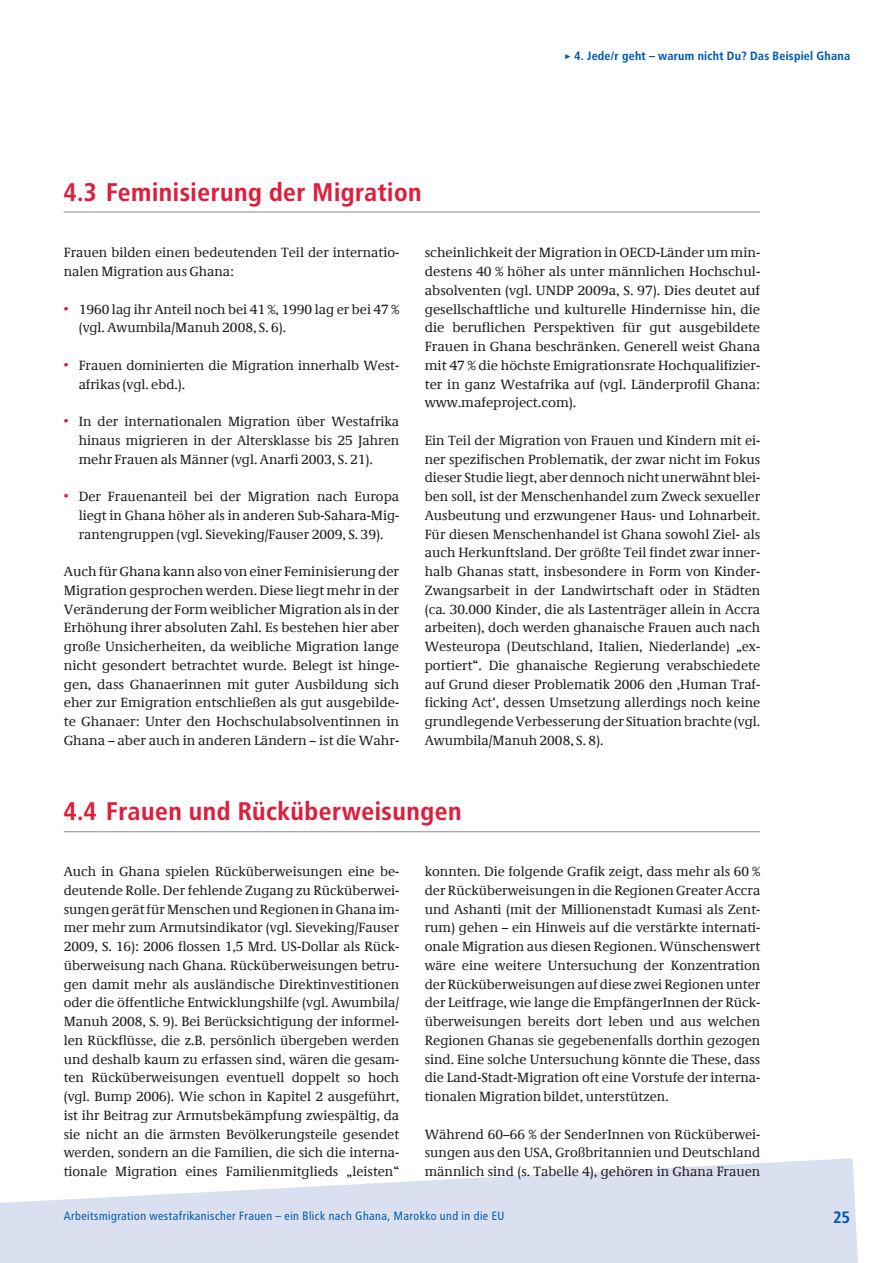
<style>
.page{position:relative;width:893px;height:1263px;background:#fff}
.page>*{position:absolute;margin:0;border:0;box-sizing:border-box;transform-origin:0 0}
.t1{font:25.5px "Transit Print OT Bld";color:#de1e3c}
.t2{font:16.5px "Transit Print OT Bld";color:#005aaa}
.t3{font:13.5px/18.8px "Demos Com";color:#231f20;text-align:justify}
.t4{font:12px "Transit Print OT";color:#005aaa}
.t5{font:12px "Transit Print OT Bld";color:#005aaa}
.s1{color:#de1e3c}
</style>
<div class="page">
<svg style="left:0;top:1158px;width:858px;height:105px;fill:#dbe0f1"></svg>
<hr style="left:64px;top:211px;width:696px;height:2px;background:#939598">
<hr style="left:64px;top:831px;width:696px;height:1px;background:#939598">
<h1 class="t1" style="left:64px;top:180px;width:360px">4.3 Feminisierung der Migration</h1>
<p class="t5" style="left:565px;top:50px;width:287px">▸ 4. Jede/r geht – warum nicht Du? Das Beispiel Ghana</p>
<p class="t3" style="left:64px;top:245px;width:337px">Frauen bilden einen bedeutenden Teil der internatio&shy;nalen Migration aus Ghana:</p>
<p class="t3" style="left:79px;top:301px;width:322px;text-indent:-15px"><span class="s1">•</span> 1960 lag ihr Anteil noch bei 41 %, 1990 lag er bei 47 % (vgl. Awumbila/Manuh 2008, S. 6).</p>
<p class="t3" style="left:79px;top:357px;width:322px;text-indent:-15px"><span class="s1">•</span> Frauen dominierten die Migration innerhalb West&shy;afrikas (vgl. ebd.).</p>
<p class="t3" style="left:79px;top:414px;width:322px;text-indent:-15px"><span class="s1">•</span> In der internationalen Migration über Westafrika hinaus migrieren in der Altersklasse bis 25 Jahren mehr Frauen als Männer (vgl. Anarfi 2003, S. 21).</p>
<p class="t3" style="left:79px;top:489px;width:322px;text-indent:-15px"><span class="s1">•</span> Der Frauenanteil bei der Migration nach Europa liegt in Ghana höher als in anderen Sub-Sahara-Mig&shy;rantengruppen (vgl. Sieveking/Fauser 2009, S. 39).</p>
<p class="t3" style="left:64px;top:564px;width:337px">Auch für Ghana kann also von einer Feminisierung der Migration gesprochen werden. Diese liegt mehr in der Veränderung der Form weiblicher Migration als in der Erhöhung ihrer absoluten Zahl. Es bestehen hier aber große Unsicherheiten, da weibliche Migration lange nicht gesondert betrachtet wurde. Belegt ist hinge&shy;gen, dass Ghanaerinnen mit guter Ausbildung sich eher zur Emigration entschließen als gut ausgebilde&shy;te Ghanaer: Unter den Hochschulabsolventinnen in Ghana – aber auch in anderen Ländern – ist die Wahr-</p>
<p class="t3" style="left:425px;top:245px;width:337px">scheinlichkeit der Migration in OECD-Länder um min&shy;destens 40 % höher als unter männlichen Hochschul&shy;absolventen (vgl. UNDP 2009a, S. 97). Dies deutet auf gesellschaftliche und kulturelle Hindernisse hin, die die beruflichen Perspektiven für gut ausgebildete Frauen in Ghana beschränken. Generell weist Ghana mit 47 % die höchste Emigrationsrate Hochqualifizier&shy;ter in ganz Westafrika auf (vgl. Länderprofil Ghana: www.mafeproject.com).</p>
<p class="t3" style="left:425px;top:432px;width:337px">Ein Teil der Migration von Frauen und Kindern mit ei&shy;ner spezifischen Problematik, der zwar nicht im Fokus dieser Studie liegt, aber dennoch nicht unerwähnt blei&shy;ben soll, ist der Menschenhandel zum Zweck sexueller Ausbeutung und erzwungener Haus- und Lohnarbeit.<br>Für diesen Menschenhandel ist Ghana sowohl Ziel- als auch Herkunftsland. Der größte Teil findet zwar inner&shy;halb Ghanas statt, insbesondere in Form von Kinder-Zwangsarbeit in der Landwirtschaft oder in Städten (ca. 30.000 Kinder, die als Lastenträger allein in Accra arbeiten), doch werden ghanaische Frauen auch nach Westeuropa (Deutschland, Italien, Niederlande) „ex&shy;portiert“. Die ghanaische Regierung verabschiedete auf Grund dieser Problematik 2006 den ‚Human Traf&shy;ficking Act‘, dessen Umsetzung allerdings noch keine grundlegende Verbesserung der Situation brachte (vgl.<br>Awumbila/Manuh 2008, S. 8).</p>
<h1 class="t1" style="left:64px;top:799px;width:400px">4.4 Frauen und Rücküberweisungen</h1>
<p class="t3" style="left:64px;top:864px;width:337px">Auch in Ghana spielen Rücküberweisungen eine be&shy;deutende Rolle. Der fehlende Zugang zu Rücküberwei&shy;sungen gerät für Menschen und Regionen in Ghana im&shy;mer mehr zum Armutsindikator (vgl. Sieveking/Fauser 2009, S. 16): 2006 flossen 1,5 Mrd. US-Dollar als Rück&shy;überweisung nach Ghana. Rücküberweisungen betru&shy;gen damit mehr als ausländische Direktinvestitionen oder die öffentliche Entwicklungshilfe (vgl. Awumbila/ Manuh 2008, S. 9). Bei Berücksichtigung der informel&shy;len Rückflüsse, die z.B. persönlich übergeben werden und deshalb kaum zu erfassen sind, wären die gesam&shy;ten Rücküberweisungen eventuell doppelt so hoch (vgl. Bump 2006). Wie schon in Kapitel 2 ausgeführt, ist ihr Beitrag zur Armutsbekämpfung zwiespältig, da sie nicht an die ärmsten Bevölkerungsteile gesendet werden, sondern an die Familien, die sich die interna&shy;tionale Migration eines Familienmitglieds „leisten“</p>
<p class="t3" style="left:425px;top:864px;width:337px">konnten. Die folgende Grafik zeigt, dass mehr als 60 % der Rücküberweisungen in die Regionen Greater Accra und Ashanti (mit der Millionenstadt Kumasi als Zent&shy;rum) gehen – ein Hinweis auf die verstärkte internati&shy;onale Migration aus diesen Regionen. Wünschenswert wäre eine weitere Untersuchung der Konzentration der Rücküberweisungen auf diese zwei Regionen unter der Leitfrage, wie lange die EmpfängerInnen der Rück&shy;überweisungen bereits dort leben und aus welchen Regionen Ghanas sie gegebenenfalls dorthin gezogen sind. Eine solche Untersuchung könnte die These, dass die Land-Stadt-Migration oft eine Vorstufe der interna&shy;tionalen Migration bildet, unterstützen.</p>
<p class="t3" style="left:425px;top:1126px;width:337px">Während 60–66 % der SenderInnen von Rücküberwei&shy;sungen aus den USA, Großbritannien und Deutschland männlich sind (s. Tabelle 4), gehören in Ghana Frauen</p>
<p class="t4" style="left:64px;top:1210px;width:443px">Arbeitsmigration westafrikanischer Frauen – ein Blick nach Ghana, Marokko und in die EU</p>
<p class="t2" style="left:833px;top:1210px;width:19px">25</p>
</div>
